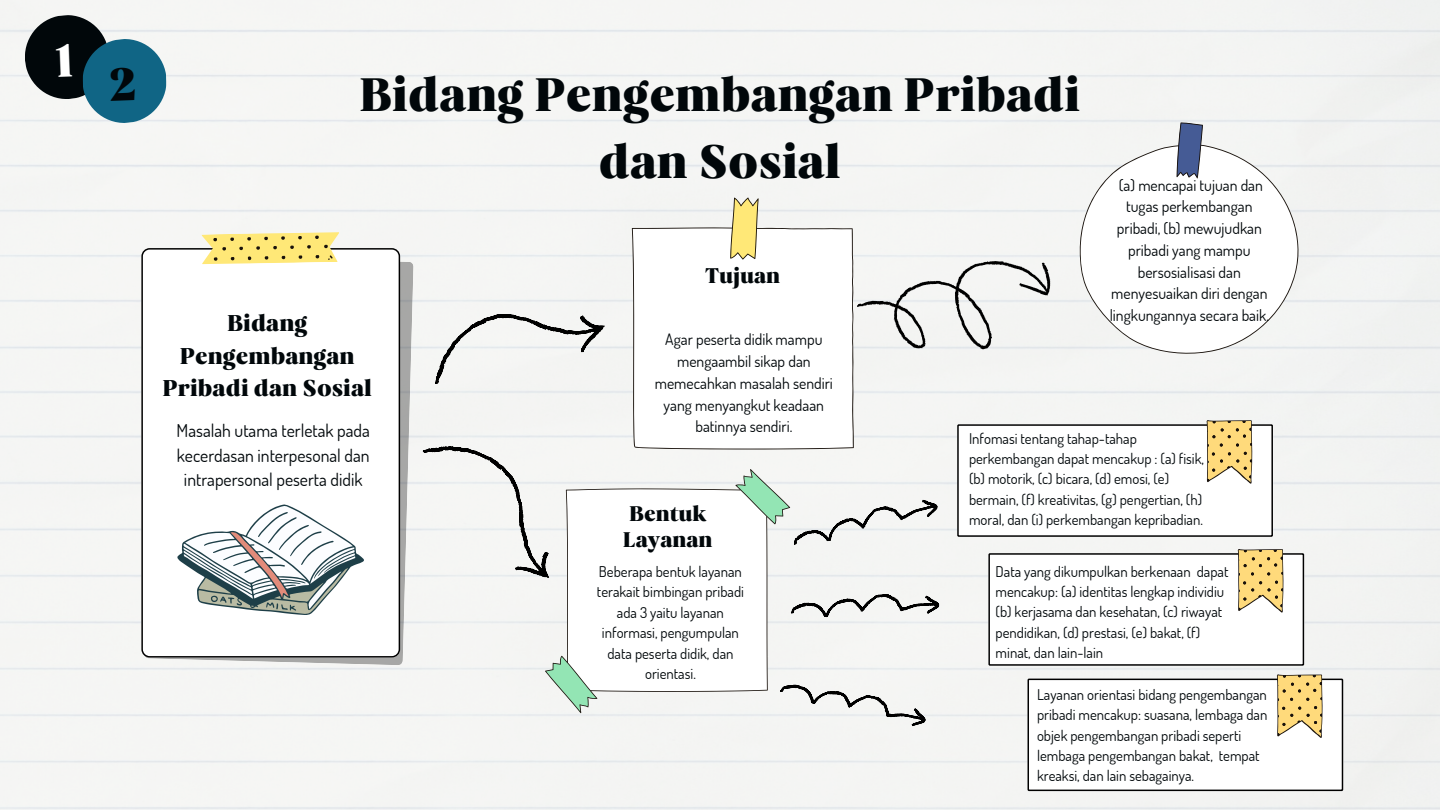
<style>
.page{position:relative;width:1440px;height:810px;background:#fff}
.page>*{position:absolute;margin:0;border:0;box-sizing:border-box;transform-origin:0 0}
.t1{font:48.1px/66.8px "Carelia Upright";color:#01070a;text-align:center}
.t2{font:23.4px/32.5px "Carelia Upright";color:#01070a;text-align:center}
.t3{font:21.7px/26.2px "Carelia Upright";color:#01070a}
.t4{font:17.7px/24.8px "Dosis";color:#01070a;text-align:center}
.t5{font:15.7px/21.8px "Dosis";color:#01070a;text-align:center}
.t6{font:14.8px/20.2px "Dosis";color:#01070a}
</style>
<div class="page">
<svg style="left:144px;top:255px;width:269px;height:410px"></svg>
<svg style="left:141px;top:248px;width:259px;height:410px"></svg>
<svg style="left:201px;top:231px;width:139px;height:34px"></svg>
<svg style="left:545px;top:469px;width:245px;height:244px;fill:#f4f5f3"></svg>
<svg style="left:632px;top:197px;width:222px;height:253px"></svg>
<svg style="left:670px;top:302px;width:149px;height:100px"></svg>
<svg style="left:421px;top:285px;width:190px;height:111px"></svg>
<svg style="left:413px;top:417px;width:356px;height:275px"></svg>
<svg style="left:790px;top:495px;width:150px;height:53px"></svg>
<svg style="left:779px;top:673px;width:149px;height:59px"></svg>
<svg style="left:988px;top:549px;width:316px;height:117px"></svg>
<svg style="left:1028px;top:674px;width:315px;height:117px"></svg>
<svg style="left:856px;top:189px;width:207px;height:208px"></svg>
<div style="left:1072px;top:144px;width:227px;height:214px;background:#f4f5f3"></div>
<svg style="left:1079px;top:122px;width:220px;height:232px"></svg>
<svg style="left:177px;top:504px;width:188px;height:111px"></svg>
<svg style="left:957px;top:420px;width:316px;height:117px"></svg>
<svg style="left:791px;top:594px;width:148px;height:23px"></svg>
<svg style="left:24px;top:14px;width:143px;height:110px"></svg>
<p class="t1" style="left:359px;top:61px;width:723px">Bidang Pengembangan Pribadi dan Sosial</p>
<p class="t5" style="left:1110px;top:173px;width:161px">(a) mencapai tujuan dan tugas perkembangan pribadi, (b) mewujudkan pribadi yang mampu bersosialisasi dan menyesuaikan diri dengan lingkungannya secara baik.</p>
<p class="t3" style="left:705px;top:262px;width:77px">Tujuan</p>
<p class="t2" style="left:163px;top:307px;width:211px">Bidang<br>Pengembangan<br>Pribadi dan Sosial</p>
<p class="t4" style="left:177px;top:418px;width:195px">Masalah utama terletak pada kecerdasan interpesonal dan intrapersonal peserta didik</p>
<p class="t5" style="left:655px;top:328px;width:180px">Agar peserta didik mampu mengaambil sikap dan memecahkan masalah sendiri yang menyangkut keadaan batinnya sendiri.</p>
<p class="t6" style="left:969px;top:428px;width:237px">Infomasi tentang tahap-tahap perkembangan dapat mencakup : (a) fisik, (b) motorik, (c) bicara, (d) emosi, (e) bermain, (f) kreativitas, (g) pengertian, (h) moral, dan (i) perkembangan kepribadian.</p>
<p class="t3" style="left:623px;top:500px;width:91px">Bentuk<br>Layanan</p>
<p class="t6" style="left:597px;top:561px;width:149px;line-height:20.5px;text-align:center">Beberapa bentuk layanan terakait bimbingan pribadi ada 3 yaitu layanan informasi, pengumpulan data peserta didik, dan orientasi.</p>
<p class="t6" style="left:996px;top:561px;width:234px">Data yang dikumpulkan berkenaan dapat mencakup: (a) identitas lengkap individiu (b) kerjasama dan kesehatan, (c) riwayat pendidikan, (d) prestasi, (e) bakat, (f) minat, dan lain-lain</p>
<p class="t6" style="left:1037px;top:684px;width:232px">Layanan orientasi bidang pengembangan pribadi mencakup: suasana, lembaga dan objek pengembangan pribadi seperti lembaga pengembangan bakat, tempat kreaksi, dan lain sebagainya.</p>
</div>
